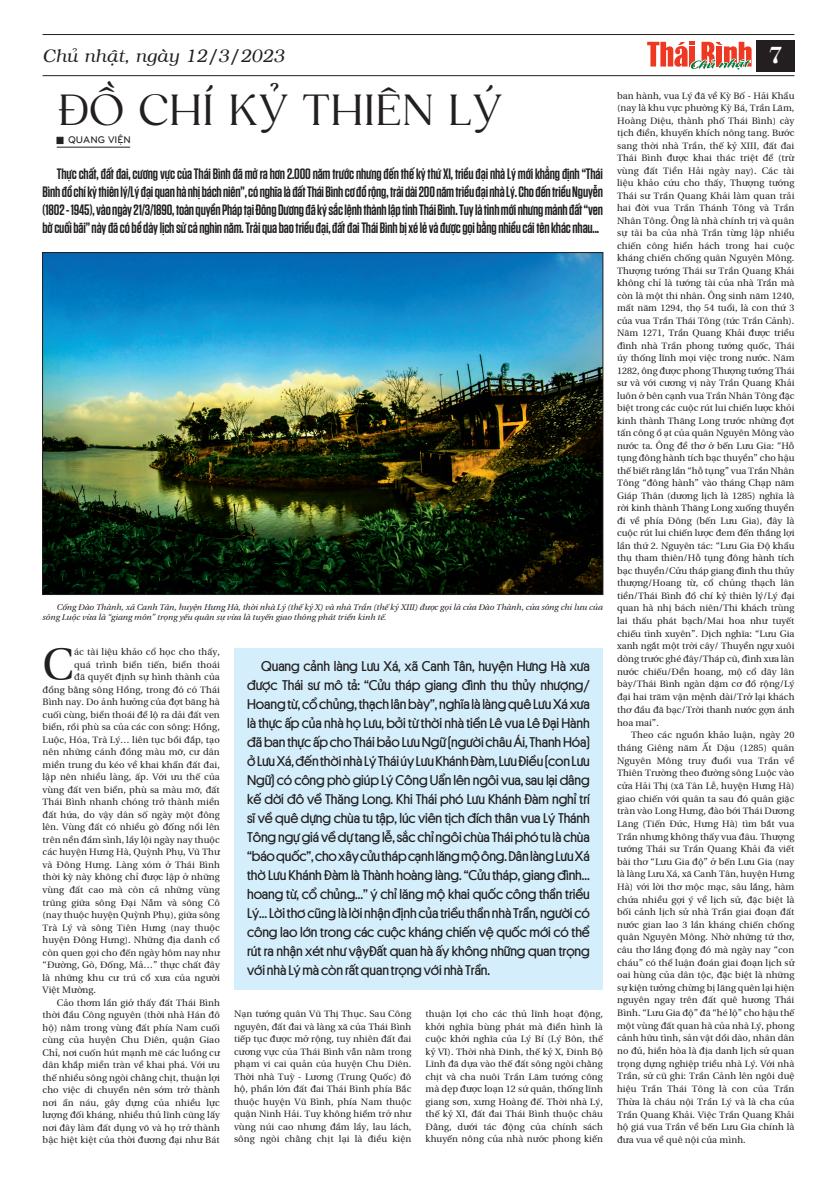
<style>
.page{position:relative;width:837px;height:1177px;background:#fff}
.page>*{position:absolute;margin:0;border:0;box-sizing:border-box;transform-origin:0 0}
.Body{font:45.6px "BHD utopia Long";color:#231f20}
.Body-2{font:42px "SVN Gazpacho Regular";color:#231f20}
.t1{font:24px "VNI Bodon Bold";color:#fff}
.t2{font:italic 18px "VNI";color:#231f20}
.Sapo{font:600 15px/18px "SVN Tungsten";letter-spacing:-.01em;color:#231f20;text-align:justify}
.Body-3{font:14px/19px "SVN Platform";letter-spacing:-.01em;color:#231f20;text-align:justify}
.Ten_tac_gia{font:10px "UTM Bryant LG Bold";color:#231f20}
.Body-4{font:9.5px/12.5px "BHD utopia Long";letter-spacing:.01em;color:#231f20;text-align:justify}
.Chu_thich_anh{font:8.5px/10.2px "BHD Utopia Italic long Italic";color:#231f20}
</style>
<div class="page">
<hr style="left:43px;top:34px;width:751px;height:1px;background:#231f20">
<hr style="left:43px;top:75px;width:751px;height:1px;background:#231f20">
<div style="left:755px;top:40px;width:39px;height:31px;background:#231f20"></div>
<svg style="left:647px;top:42px;width:105px;height:35px"></svg>
<div style="left:57px;top:137px;width:6px;height:7px;background:#231f20;border:1px solid #231f20"></div>
<hr style="left:57px;top:147px;width:73px;height:1px;background:#231f20">
<div style="left:234px;top:648px;width:368px;height:342px;background:#d4effb"></div>
<img style="left:44px;top:254px;width:556px;height:338px">
<p class="t2" style="left:43px;top:43px;width:243px">Chuû nhaät, ngaøy 12/3/2023</p>
<p class="t1" style="left:767px;top:37px;width:16px">7</p>
<p class="Body-2" style="left:57px;top:78px;width:446px">ĐỒ CHÍ KỶ THIÊN LÝ</p>
<p class="Sapo" style="left:43px;top:165px;width:561px;text-indent:14px">Thực chất, đất đai, cương vực của Thái Bình đã mở ra hơn 2.000 năm trước nhưng đến thế kỷ thứ XI, triều đại nhà Lý mới khẳng định “Thái Bình đồ chí kỷ thiên lý/Lý đại quan hà nhị bách niên”, có nghĩa là đất Thái Bình cơ đồ rộng, trải dài 200 năm triều đại nhà Lý. Cho đến triều Nguyễn (1802 - 1945), vào ngày 21/3/1890, toàn quyền Pháp tại Đông Dương đã ký sắc lệnh thành lập tỉnh Thái Bình. Tuy là tỉnh mới nhưng mảnh đất “ven bờ cuối bãi” này đã có bề dày lịch sử cả nghìn năm. Trải qua bao triều đại, đất đai Thái Bình bị xé lẻ và được gọi bằng nhiều cái tên khác nhau...</p>
<p class="Ten_tac_gia" style="left:68px;top:133px;width:64px">QUANG VIỆN</p>
<p class="Chu_thich_anh" style="left:43px;top:600px;width:561px;text-indent:14px">Cống Đào Thành, xã Canh Tân, huyện Hưng Hà, thời nhà Lý (thế kỷ X) và nhà Trần (thế kỷ XIII) được gọi là cửa Đào Thành, cửa sông chi lưu của sông Luộc vừa là “giang môn” trọng yếu quân sự vừa là tuyến giao thông phát triển kinh tế.</p>
<p class="Body" style="left:43px;top:631px;width:33px">C</p>
<p class="Body-4" style="left:74px;top:645px;width:147px">ác tài liệu khảo cổ học cho thấy,</p>
<p class="Body-4" style="left:74px;top:657px;width:147px">quá trình biển tiến, biển thoái</p>
<p class="Body-4" style="left:74px;top:670px;width:147px">đã quyết định sự hình thành của</p>
<p class="Body-4" style="left:43px;top:682px;width:179px">đồng bằng sông Hồng, trong đó có Thái</p>
<p class="Body-4" style="left:43px;top:695px;width:179px">Bình nay. Do ảnh hưởng của đợt băng hà</p>
<p class="Body-4" style="left:43px;top:707px;width:179px">cuối cùng, biển thoái để lộ ra dải đất ven</p>
<p class="Body-4" style="left:43px;top:720px;width:179px">biển, rồi phù sa của các con sông: Hồng,</p>
<p class="Body-4" style="left:43px;top:732px;width:179px">Luộc, Hóa, Trà Lý… liên tục bồi đắp, tạo</p>
<p class="Body-4" style="left:43px;top:745px;width:179px">nên những cánh đồng màu mỡ, cư dân</p>
<p class="Body-4" style="left:43px;top:757px;width:179px">miền trung du kéo về khai khẩn đất đai,</p>
<p class="Body-4" style="left:43px;top:770px;width:179px">lập nên nhiều làng, ấp. Với ưu thế của</p>
<p class="Body-4" style="left:43px;top:782px;width:179px">vùng đất ven biển, phù sa màu mỡ, đất</p>
<p class="Body-4" style="left:43px;top:795px;width:179px">Thái Bình nhanh chóng trở thành miền</p>
<p class="Body-4" style="left:43px;top:807px;width:179px">đất hứa, do vậy dân số ngày một đông</p>
<p class="Body-4" style="left:43px;top:820px;width:179px">lên. Vùng đất có nhiều gò đống nổi lên</p>
<p class="Body-4" style="left:43px;top:832px;width:179px">trên nền đầm sình, lầy lội ngày nay thuộc</p>
<p class="Body-4" style="left:43px;top:845px;width:179px">các huyện Hưng Hà, Quỳnh Phụ, Vũ Thư</p>
<p class="Body-4" style="left:43px;top:857px;width:179px">và Đông Hưng. Làng xóm ở Thái Bình</p>
<p class="Body-4" style="left:43px;top:870px;width:179px">thời kỳ này không chỉ được lập ở những</p>
<p class="Body-4" style="left:43px;top:882px;width:179px">vùng đất cao mà còn cả những vùng</p>
<p class="Body-4" style="left:43px;top:895px;width:179px">trũng giữa sông Đại Nẫm và sông Cô</p>
<p class="Body-4" style="left:43px;top:907px;width:179px">(nay thuộc huyện Quỳnh Phụ), giữa sông</p>
<p class="Body-4" style="left:43px;top:920px;width:179px">Trà Lý và sông Tiên Hưng (nay thuộc</p>
<p class="Body-4" style="left:43px;top:932px;width:179px">huyện Đông Hưng). Những địa danh cổ</p>
<p class="Body-4" style="left:43px;top:945px;width:179px">còn quen gọi cho đến ngày hôm nay như</p>
<p class="Body-4" style="left:43px;top:957px;width:179px">“Đường, Gò, Đống, Mả…” thực chất đây</p>
<p class="Body-4" style="left:43px;top:970px;width:179px">là những khu cư trú cổ xưa của người</p>
<p class="Body-4" style="left:43px;top:982px;width:55px">Việt Mường.</p>
<p class="Body-4" style="left:43px;top:995px;width:179px;text-indent:14px">Cảo thơm lần giở thấy đất Thái Bình thời đầu Công nguyên (thời nhà Hán đô hộ) nằm trong vùng đất phía Nam cuối cùng của huyện Chu Diên, quận Giao Chỉ, nơi cuốn hút mạnh mẽ các luồng cư dân khắp miền tràn về khai phá. Với ưu thế nhiều sông ngòi chằng chịt, thuận lợi cho việc di chuyển nên sớm trở thành nơi ẩn náu, gây dựng của nhiều lực lượng đối kháng, nhiều thủ lĩnh cũng lấy nơi đây làm đất dụng võ và họ trở thành bậc hiệt kiệt của thời đương đại như Bát</p>
<p class="Body-3" style="left:247px;top:655px;width:344px;text-indent:14px">Quang cảnh làng Lưu Xá, xã Canh Tân, huyện Hưng Hà xưa được Thái sư mô tả: “Cửu tháp giang đình thu thủy nhượng/ Hoang từ, cổ chủng, thạch lân bày”, nghĩa là làng quê Lưu Xá xưa là thực ấp của nhà họ Lưu, bởi từ thời nhà tiền Lê vua Lê Đại Hành đã ban thực ấp cho Thái bảo Lưu Ngữ (người châu Ái, Thanh Hóa) ở Lưu Xá, đến thời nhà Lý Thái úy Lưu Khánh Đàm, Lưu Điều (con Lưu Ngữ) có công phò giúp Lý Công Uẩn lên ngôi vua, sau lại dâng kế dời đô về Thăng Long. Khi Thái phó Lưu Khánh Đàm nghỉ trí sĩ về quê dựng chùa tu tập, lúc viên tịch đích thân vua Lý Thánh Tông ngự giá về dự tang lễ, sắc chỉ ngôi chùa Thái phó tu là chùa “báo quốc”, cho xây cửu tháp cạnh lăng mộ ông. Dân làng Lưu Xá thờ Lưu Khánh Đàm là Thành hoàng làng. “Cửu tháp, giang đình… hoang từ, cổ chủng…” ý chỉ lăng mộ khai quốc công thần triều Lý… Lời thơ cũng là lời nhận định của triều thần nhà Trần, người có công lao lớn trong các cuộc kháng chiến vệ quốc mới có thể rút ra nhận xét như vậyĐất quan hà ấy không những quan trọng với nhà Lý mà còn rất quan trọng với nhà Trần.</p>
<p class="Body-4" style="left:234px;top:1007px;width:179px">Nạn tướng quân Vũ Thị Thục. Sau Công nguyên, đất đai và làng xã của Thái Bình tiếp tục được mở rộng, tuy nhiên đất đai cương vực của Thái Bình vẫn nằm trong phạm vi cai quản của huyện Chu Diên.<br>Thời nhà Tuỳ - Lương (Trung Quốc) đô hộ, phần lớn đất đai Thái Bình phía Bắc thuộc huyện Vũ Bình, phía Nam thuộc quận Ninh Hải. Tuy không hiểm trở như vùng núi cao nhưng đầm lầy, lau lách, sông ngòi chằng chịt lại là điều kiện</p>
<p class="Body-4" style="left:425px;top:1007px;width:179px">thuận lợi cho các thủ lĩnh hoạt động, khởi nghĩa bùng phát mà điển hình là cuộc khởi nghĩa của Lý Bí (Lý Bôn, thế kỷ VI). Thời nhà Đinh, thế kỷ X, Đinh Bộ Lĩnh đã dựa vào thế đất sông ngòi chằng chịt và cha nuôi Trần Lãm tướng công mà dẹp được loạn 12 sứ quân, thống lĩnh giang sơn, xưng Hoàng đế. Thời nhà Lý, thế kỷ XI, đất đai Thái Bình thuộc châu Đằng, dưới tác động của chính sách khuyến nông của nhà nước phong kiến</p>
<p class="Body-4" style="left:617px;top:88px;width:179px">ban hành, vua Lý đã về Kỳ Bố - Hải Khẩu (nay là khu vực phường Kỳ Bá, Trần Lãm, Hoàng Diệu, thành phố Thái Bình) cày tịch điền, khuyến khích nông tang. Bước sang thời nhà Trần, thế kỷ XIII, đất đai Thái Bình được khai thác triệt để (trừ vùng đất Tiền Hải ngày nay). Các tài liệu khảo cứu cho thấy, Thượng tướng Thái sư Trần Quang Khải làm quan trải hai đời vua Trần Thánh Tông và Trần Nhân Tông. Ông là nhà chính trị và quân sự tài ba của nhà Trần từng lập nhiều chiến công hiển hách trong hai cuộc kháng chiến chống quân Nguyên Mông.<br>Thượng tướng Thái sư Trần Quang Khải không chỉ là tướng tài của nhà Trần mà còn là một thi nhân. Ông sinh năm 1240, mất năm 1294, thọ 54 tuổi, là con thứ 3 của vua Trần Thái Tông (tức Trần Cảnh).<br>Năm 1271, Trần Quang Khải được triều đình nhà Trần phong tướng quốc, Thái úy thống lĩnh mọi việc trong nước. Năm 1282, ông được phong Thượng tướng Thái sư và với cương vị này Trần Quang Khải luôn ở bên cạnh vua Trần Nhân Tông đặc biệt trong các cuộc rút lui chiến lược khỏi kinh thành Thăng Long trước những đợt tấn công ồ ạt của quân Nguyên Mông vào nước ta. Ông đề thơ ở bến Lưu Gia: “Hỗ tụng đông hành tích bạc thuyền” cho hậu thế biết rằng lần “hỗ tụng” vua Trần Nhân Tông “đông hành” vào tháng Chạp năm Giáp Thân (dương lịch là 1285) nghĩa là rời kinh thành Thăng Long xuống thuyền đi về phía Đông (bến Lưu Gia), đây là cuộc rút lui chiến lược đem đến thắng lợi lần thứ 2. Nguyên tác: “Lưu Gia Độ khẩu thụ tham thiên/Hỗ tụng đông hành tích bạc thuyền/Cửu tháp giang đình thu thủy thượng/Hoang từ, cổ chủng thạch lân tiền/Thái Bình đồ chí kỷ thiên lý/Lý đại quan hà nhị bách niên/Thi khách trùng lai thấu phát bạch/Mai hoa như tuyết chiếu tình xuyên”. Dịch nghĩa: “Lưu Gia xanh ngắt một trời cây/ Thuyền ngự xuôi dòng trước ghé đây/Tháp cũ, đình xưa làn nước chiếu/Đền hoang, mộ cổ dãy lân bày/Thái Bình ngàn dặm cơ đồ rộng/Lý đại hai trăm vận mệnh dài/Trở lại khách thơ đầu đã bạc/Trời thanh nước gợn ánh hoa mai”.</p>
<p class="Body-4" style="left:617px;top:728px;width:179px;text-indent:14px">Theo các nguồn khảo luận, ngày 20 tháng Giêng năm Ất Dậu (1285) quân Nguyên Mông truy đuổi vua Trần về Thiên Trường theo đường sông Luộc vào cửa Hải Thị (xã Tân Lễ, huyện Hưng Hà) giao chiến với quân ta sau đó quân giặc tràn vào Long Hưng, đào bới Thái Dương Lăng (Tiến Đức, Hưng Hà) tìm bắt vua Trần nhưng không thấy vua đâu. Thượng tướng Thái sư Trần Quang Khải đã viết bài thơ “Lưu Gia độ” ở bến Lưu Gia (nay là làng Lưu Xá, xã Canh Tân, huyện Hưng Hà) với lời thơ mộc mạc, sâu lắng, hàm chứa nhiều gợi ý về lịch sử, đặc biệt là bối cảnh lịch sử nhà Trần giai đoạn đất nước gian lao 3 lần kháng chiến chống quân Nguyên Mông. Nhờ những tứ thơ, câu thơ lắng đọng đó mà ngày nay “con cháu” có thể luận đoán giai đoạn lịch sử oai hùng của dân tộc, đặc biệt là những sự kiện tưởng chừng bị lãng quên lại hiện nguyên ngay trên đất quê hương Thái Bình. “Lưu Gia độ” đã “hé lộ” cho hậu thế một vùng đất quan hà của nhà Lý, phong cảnh hữu tình, sản vật dồi dào, nhân dân no đủ, hiền hòa là địa danh lịch sử quan trọng dựng nghiệp triều nhà Lý. Với nhà Trần, sử cũ ghi: Trần Cảnh lên ngôi duệ hiệu Trần Thái Tông là con của Trần Thừa là cháu nội Trần Lý và là cha của Trần Quang Khải. Việc Trần Quang Khải hộ giá vua Trần về bến Lưu Gia chính là đưa vua về quê nội của mình.</p>
</div>
